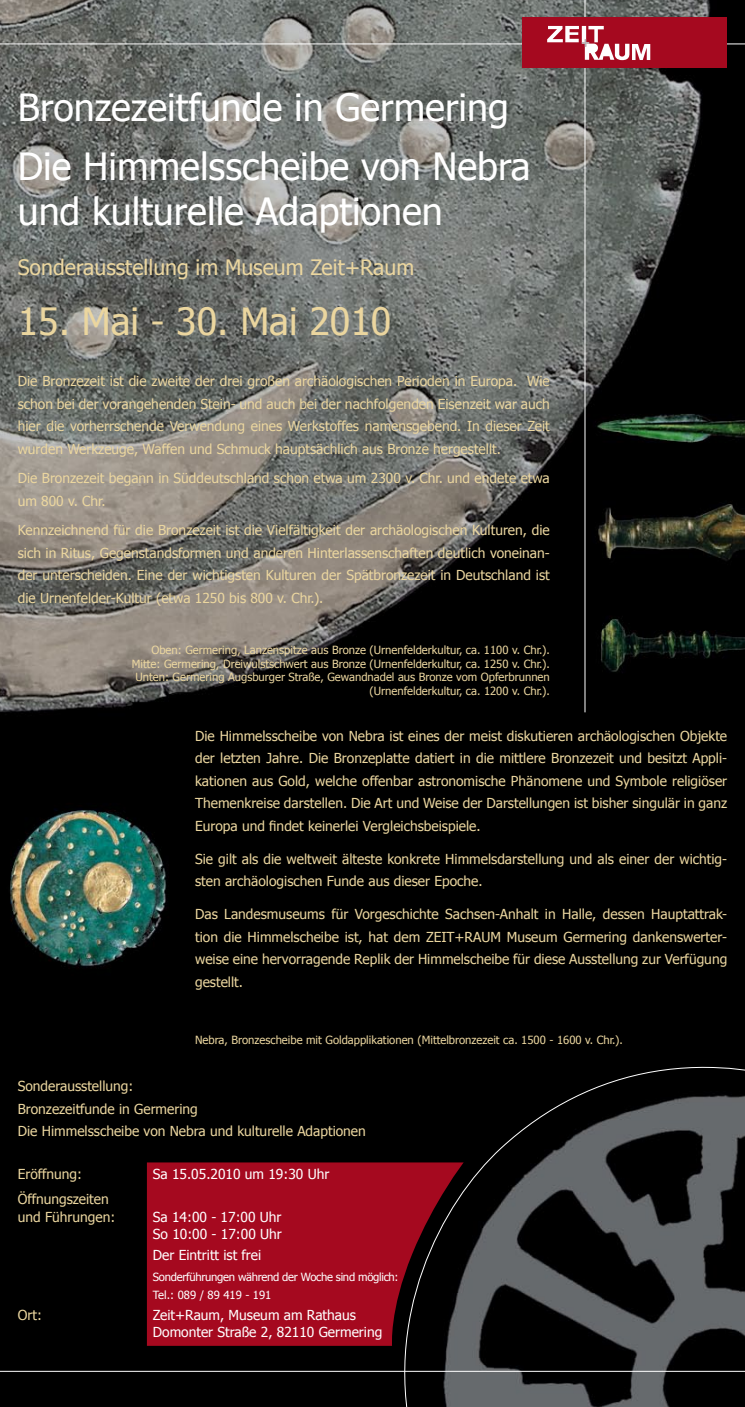
<style>
.page{position:relative;width:745px;height:1407px;background:#fff}
.page>*{position:absolute;margin:0;border:0;box-sizing:border-box;transform-origin:0 0}
.t1{font:37.5px/59.1px "Tahoma";color:#fff}
.t2{font:37.5px "Tahoma";color:#ebd69f}
.t3{font:21.25px "Tahoma";color:#ebd69f}
.t4{font:13.75px/22.5px "Tahoma";color:#ebd69f;text-align:justify}
.t5{font:13.75px/17.5px "Tahoma";color:#fff}
.t6{font:11.25px/13.5px "Tahoma";color:#ebd69f;text-align:right}
.t7{font:11.25px/17.5px "Tahoma";letter-spacing:-.025em;color:#fff}
</style>
<div class="page">
<img style="left:0;top:0;width:744px;height:1407px">
<hr style="left:0;top:1371px;width:744px;height:1px;background:#fff">
<svg style="left:379px;top:1046px;width:365px;height:361px;background:#252728"></svg>
<hr style="left:584px;top:0;width:1px;height:712px;background:#fff">
<hr style="left:0;top:44px;width:744px;height:1px;background:#fff">
<div style="left:522px;top:18px;width:204px;height:50px;background:#a5091f"></div>
<svg style="left:547px;top:26px;width:102px;height:34px"></svg>
<svg style="left:147px;top:1162px;width:316px;height:184px;background:#8e091c"></svg>
<h1 class="t1" style="left:18px;top:76px;width:514px">Bronzezeitfunde in Germering<br>Die Himmelsscheibe von Nebra</h1>
<h1 class="t1" style="left:18px;top:180px;width:426px">und kulturelle Adaptionen</h1>
<h2 class="t3" style="left:18px;top:253px;width:398px">Sonderausstellung im Museum Zeit+Raum</h2>
<h1 class="t2" style="left:18px;top:296px;width:375px">15. Mai - 30. Mai 2010</h1>
<p class="t4" style="left:18px;top:369px;width:533px">Die Bronzezeit ist die zweite der drei großen archäologischen Perioden in Europa. Wie schon bei der vorangehenden Stein- und auch bei der nachfolgenden Eisenzeit war auch hier die vorherrschende Verwendung eines Werkstoffes namensgebend. In dieser Zeit wurden Werkzeuge, Waffen und Schmuck hauptsächlich aus Bronze hergestellt.</p>
<p class="t4" style="left:18px;top:466px;width:533px">Die Bronzezeit begann in Süddeutschland schon etwa um 2300 v. Chr. und endete etwa um 800 v. Chr.</p>
<p class="t4" style="left:18px;top:518px;width:533px">Kennzeichnend für die Bronzezeit ist die Vielfältigkeit der archäologischen Kulturen, die sich in Ritus, Gegenstandsformen und anderen Hinterlassenschaften deutlich voneinan&shy;der unterscheiden. Eine der wichtigsten Kulturen der Spätbronzezeit in Deutschland ist die Urnenfelder-Kultur (etwa 1250 bis 800 v. Chr.).</p>
<p class="t6" style="left:132px;top:643px;width:419px">Oben: Germering, Lanzenspitze aus Bronze (Urnenfelderkultur, ca. 1100 v. Chr.).<br>Mitte: Germering, Dreiwulstschwert aus Bronze (Urnenfelderkultur, ca. 1250 v. Chr.).<br>Unten: Germering Augsburger Straße, Gewandnadel aus Bronze vom Opferbrunnen (Urnenfelderkultur, ca. 1200 v. Chr.).</p>
<p class="t4" style="left:195px;top:724px;width:533px">Die Himmelsscheibe von Nebra ist eines der meist diskutieren archäologischen Objekte der letzten Jahre. Die Bronzeplatte datiert in die mittlere Bronzezeit und besitzt Appli&shy;kationen aus Gold, welche offenbar astronomische Phänomene und Symbole religiöser Themenkreise darstellen. Die Art und Weise der Darstellungen ist bisher singulär in ganz Europa und findet keinerlei Vergleichsbeispiele.</p>
<p class="t4" style="left:195px;top:847px;width:533px">Sie gilt als die weltweit älteste konkrete Himmelsdarstellung und als einer der wichtig&shy;sten archäologischen Funde aus dieser Epoche.</p>
<p class="t4" style="left:195px;top:902px;width:533px">Das Landesmuseums für Vorgeschichte Sachsen-Anhalt in Halle, dessen Hauptattrak&shy;tion die Himmelscheibe ist, hat dem ZEIT+RAUM Museum Germering dankenswerter&shy;weise eine hervorragende Replik der Himmelscheibe für diese Ausstellung zur Verfügung gestellt.</p>
<p class="t6" style="left:195px;top:1033px;width:429px">Nebra, Bronzescheibe mit Goldapplikationen (Mittelbronzezeit ca. 1500 - 1600 v. Chr.).</p>
<p class="t4" style="left:18px;top:1074px;width:349px;text-align:left">Sonderausstellung:<br>Bronzezeitfunde in Germering<br>Die Himmelsscheibe von Nebra und kulturelle Adaptionen</p>
<p class="t4" style="left:18px;top:1162px;width:66px">Eröffnung:</p>
<p class="t5" style="left:153px;top:1165px;width:178px">Sa 15.05.2010 um 19:30 Uhr</p>
<p class="t4" style="left:18px;top:1189px;width:99px;line-height:17.5px">Öffnungszeiten und Führungen:</p>
<p class="t5" style="left:153px;top:1207px;width:130px">Sa 14:00 - 17:00 Uhr<br>So 10:00 - 17:00 Uhr</p>
<p class="t5" style="left:153px;top:1245px;width:110px">Der Eintritt ist frei</p>
<p class="t7" style="left:153px;top:1268px;width:247px">Sonderführungen während der Woche sind möglich:<br>Tel.: 089 / 89 419 - 191</p>
<p class="t4" style="left:18px;top:1303px;width:26px">Ort:</p>
<p class="t5" style="left:153px;top:1305px;width:231px">Zeit+Raum, Museum am Rathaus<br>Domonter Straße 2, 82110 Germering</p>
</div>
